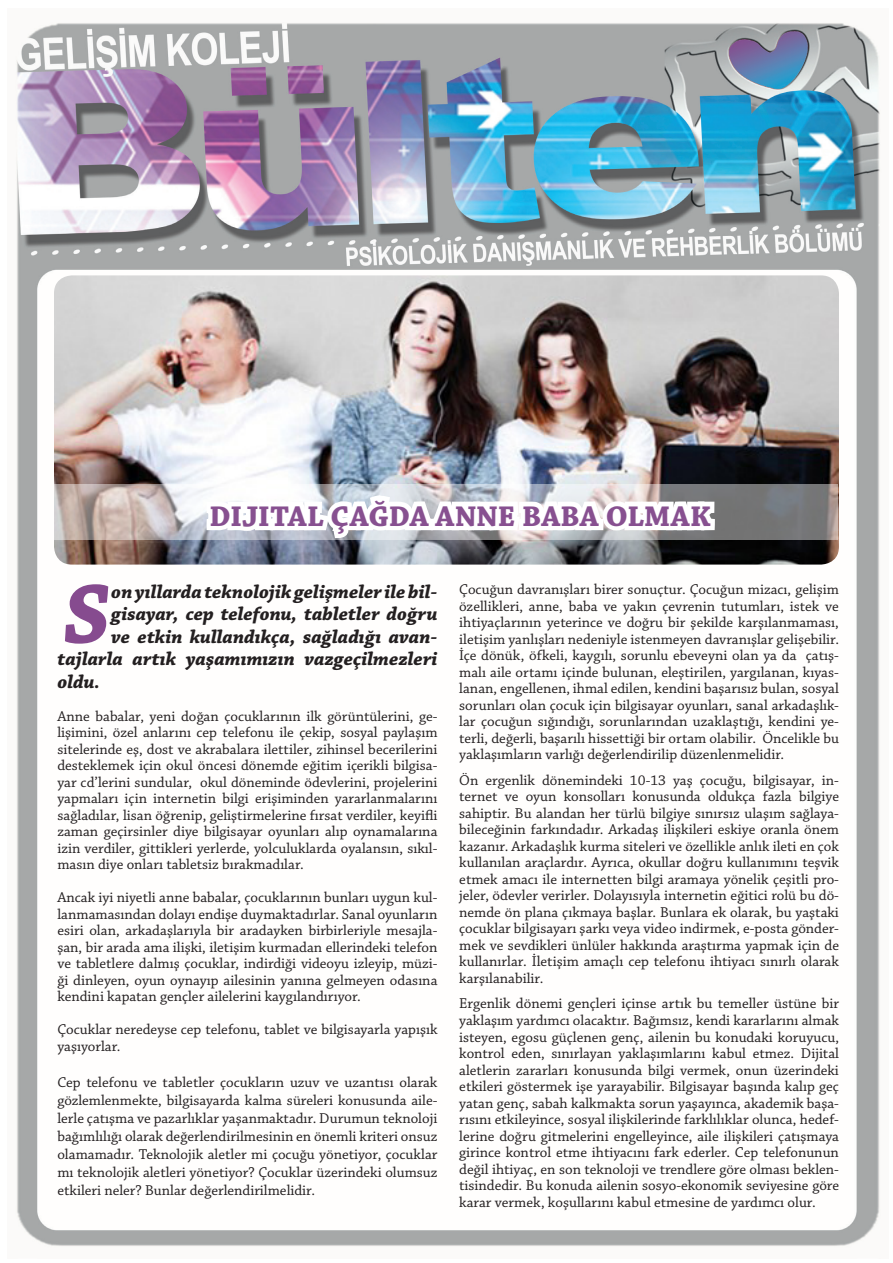
<style>
.page{position:relative;width:893px;height:1263px;background:#fff}
.page>*{position:absolute;margin:0;border:0;box-sizing:border-box;transform-origin:0 0}
.başlık_büyük{font:italic 700 88.65px "Chaparral Pro";color:#864b8f}
.t1{font:700 30px "Chaparral Pro";color:#875090}
.başlık_büyük-2{font:italic 700 19.5px "Chaparral Pro";color:#231f20}
.t2{font:15px/16.5px "Chaparral Pro";color:#231f20;text-align:justify}
</style>
<div class="page">
<img style="left:16px;top:23px;width:864px;height:1224px">
<img style="left:54px;top:275px;width:785px;height:290px">
<svg style="left:54px;top:484px;width:783px;height:56px;background:#a59e9d"></svg>
<svg style="left:202px;top:400px;width:517px;height:847px"></svg>
<p class="t1" style="left:210px;top:498px;width:502px">DIJITAL ÇAĞDA ANNE BABA OLMAK</p>
<p class="başlık_büyük" style="left:63px;top:563px;width:50px">S</p>
<p class="başlık_büyük-2" style="left:111px;top:580px;width:328px">on yıllarda teknolojik gelişmeler ile bil-</p>
<p class="başlık_büyük-2" style="left:111px;top:603px;width:328px">gisayar, cep telefonu, tabletler doğru</p>
<p class="başlık_büyük-2" style="left:111px;top:625px;width:328px">ve etkin kullandıkça, sağladığı avan-</p>
<p class="başlık_büyük-2" style="left:57px;top:648px;width:382px">tajlarla artık yaşamımızın vazgeçilmezleri</p>
<p class="başlık_büyük-2" style="left:57px;top:670px;width:44px">oldu.</p>
<p class="t2" style="left:57px;top:708px;width:382px">Anne babalar, yeni doğan çocuklarının ilk görüntülerini, ge&shy;lişimini, özel anlarını cep telefonu ile çekip, sosyal paylaşım sitelerinde eş, dost ve akrabalara ilettiler, zihinsel becerilerini desteklemek için okul öncesi dönemde eğitim içerikli bilgisa&shy;yar cd’lerini sundular, okul döneminde ödevlerini, projelerini yapmaları için internetin bilgi erişiminden yararlanmalarını sağladılar, lisan öğrenip, geliştirmelerine fırsat verdiler, keyifli zaman geçirsinler diye bilgisayar oyunları alıp oynamalarına izin verdiler, gittikleri yerlerde, yolculuklarda oyalansın, sıkıl&shy;masın diye onları tabletsiz bırakmadılar.</p>
<p class="t2" style="left:57px;top:890px;width:382px">Ancak iyi niyetli anne babalar, çocuklarının bunları uygun kul&shy;lanmamasından dolayı endişe duymaktadırlar. Sanal oyunların esiri olan, arkadaşlarıyla bir aradayken birbirleriyle mesajla&shy;şan, bir arada ama ilişki, iletişim kurmadan ellerindeki telefon ve tabletlere dalmış çocuklar, indirdiği videoyu izleyip, müzi&shy;ği dinleyen, oyun oynayıp ailesinin yanına gelmeyen odasına kendini kapatan gençler ailelerini kaygılandırıyor.</p>
<p class="t2" style="left:57px;top:1022px;width:382px">Çocuklar neredeyse cep telefonu, tablet ve bilgisayarla yapışık yaşıyorlar.</p>
<p class="t2" style="left:57px;top:1074px;width:382px;line-height:18px">Cep telefonu ve tabletler çocukların uzuv ve uzantısı olarak gözlemlenmekte, bilgisayarda kalma süreleri konusunda aile&shy;lerle çatışma ve pazarlıklar yaşanmaktadır. Durumun teknoloji bağımlılığı olarak değerlendirilmesinin en önemli kriteri onsuz olamamadır. Teknolojik aletler mi çocuğu yönetiyor, çocuklar mı teknolojik aletleri yönetiyor? Çocuklar üzerindeki olumsuz etkileri neler? Bunlar değerlendirilmelidir.</p>
<p class="t2" style="left:459px;top:582px;width:381px">Çocuğun davranışları birer sonuçtur. Çocuğun mizacı, gelişim özellikleri, anne, baba ve yakın çevrenin tutumları, istek ve ihtiyaçlarının yeterince ve doğru bir şekilde karşılanmaması, iletişim yanlışları nedeniyle istenmeyen davranışlar gelişebilir.<br>İçe dönük, öfkeli, kaygılı, sorunlu ebeveyni olan ya da çatış&shy;malı aile ortamı içinde bulunan, eleştirilen, yargılanan, kıyas&shy;lanan, engellenen, ihmal edilen, kendini başarısız bulan, sosyal sorunları olan çocuk için bilgisayar oyunları, sanal arkadaşlık&shy;lar çocuğun sığındığı, sorunlarından uzaklaştığı, kendini ye&shy;terli, değerli, başarılı hissettiği bir ortam olabilir. Öncelikle bu yaklaşımların varlığı değerlendirilip düzenlenmelidir.</p>
<p class="t2" style="left:459px;top:772px;width:381px">Ön ergenlik dönemindeki 10-13 yaş çocuğu, bilgisayar, in&shy;ternet ve oyun konsolları konusunda oldukça fazla bilgiye sahiptir. Bu alandan her türlü bilgiye sınırsız ulaşım sağlaya&shy;bileceğinin farkındadır. Arkadaş ilişkileri eskiye oranla önem kazanır. Arkadaşlık kurma siteleri ve özellikle anlık ileti en çok kullanılan araçlardır. Ayrıca, okullar doğru kullanımını teşvik etmek amacı ile internetten bilgi aramaya yönelik çeşitli pro&shy;jeler, ödevler verirler. Dolayısıyla internetin eğitici rolü bu dö&shy;nemde ön plana çıkmaya başlar. Bunlara ek olarak, bu yaştaki çocuklar bilgisayarı şarkı veya video indirmek, e-posta gönder&shy;mek ve sevdikleri ünlüler hakkında araştırma yapmak için de kullanırlar. İletişim amaçlı cep telefonu ihtiyacı sınırlı olarak karşılanabilir.</p>
<p class="t2" style="left:459px;top:996px;width:381px">Ergenlik dönemi gençleri içinse artık bu temeller üstüne bir yaklaşım yardımcı olacaktır. Bağımsız, kendi kararlarını almak isteyen, egosu güçlenen genç, ailenin bu konudaki koruyucu, kontrol eden, sınırlayan yaklaşımlarını kabul etmez. Dijital aletlerin zararları konusunda bilgi vermek, onun üzerindeki etkileri göstermek işe yarayabilir. Bilgisayar başında kalıp geç yatan genç, sabah kalkmakta sorun yaşayınca, akademik başa&shy;rısını etkileyince, sosyal ilişkilerinde farklılıklar olunca, hedef&shy;lerine doğru gitmelerini engelleyince, aile ilişkileri çatışmaya girince kontrol etme ihtiyacını fark ederler. Cep telefonunun değil ihtiyaç, en son teknoloji ve trendlere göre olması beklen&shy;tisindedir. Bu konuda ailenin sosyo-ekonomik seviyesine göre karar vermek, koşullarını kabul etmesine de yardımcı olur.</p>
</div>
